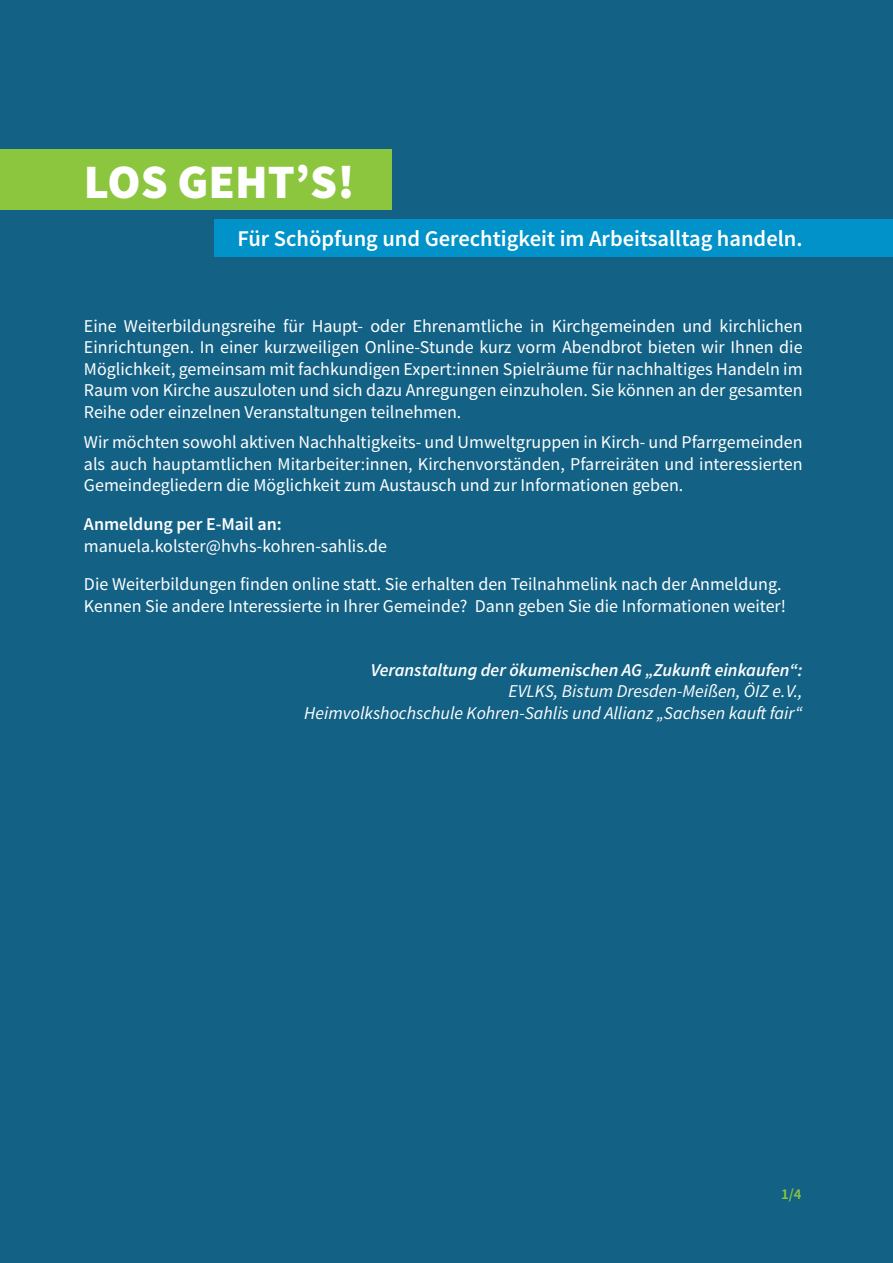
<style>
.page{position:relative;width:893px;height:1263px;background:#136286}
.page>*{position:absolute;margin:0;border:0;box-sizing:border-box;transform-origin:0 0}
.t1{font:900 48px "Source Sans Pro";color:#fff}
.t2{font:600 22.5px "Source Sans Pro";color:#fff}
.t3{font:18px/21.6px "Source Sans Pro";color:#fff;text-align:justify}
.t4{font:italic 18px/21.6px "Source Sans Pro";color:#fff;text-align:right}
.t5{font:italic 600 18px "Source Sans Pro";color:#fff}
.t6{font:600 18px "Source Sans Pro";color:#fff}
.t7{font:600 15px "Source Sans Pro";color:#8bc63e}
</style>
<div class="page">
<div style="left:214px;top:220px;width:679px;height:37px;background:#0092c8"></div>
<div style="left:0;top:149px;width:391px;height:61px;background:#8bc63e"></div>
<h1 class="t1" style="left:84px;top:148px;width:272px">LOS GEHT’S!</h1>
<p class="t2" style="left:237px;top:224px;width:567px">Für Schöpfung und Gerechtigkeit im Arbeitsalltag handeln.</p>
<p class="t3" style="left:84px;top:315px;width:720px">Eine Weiterbildungsreihe für Haupt- oder Ehrenamtliche in Kirchgemeinden und kirchlichen Einrichtungen. In einer kurzweiligen Online-Stunde kurz vorm Abendbrot bieten wir Ihnen die Möglichkeit, gemeinsam mit fachkundigen Expert:innen Spielräume für nachhaltiges Handeln im Raum von Kirche auszuloten und sich dazu Anregungen einzuholen. Sie können an der gesamten Reihe oder einzelnen Veranstaltungen teilnehmen.</p>
<p class="t3" style="left:84px;top:431px;width:720px">Wir möchten sowohl aktiven Nachhaltigkeits- und Umweltgruppen in Kirch- und Pfarrgemeinden als auch hauptamtlichen Mitarbeiter:innen, Kirchenvorständen, Pfarreiräten und interessierten Gemeindegliedern die Möglichkeit zum Austausch und zur Informationen geben.</p>
<p class="t6" style="left:84px;top:512px;width:199px">Anmeldung per E-Mail an:</p>
<p class="t3" style="left:84px;top:526px;width:699px;line-height:38.5px">manuela.kolster@hvhs-kohren-sahlis.de<br>Die Weiterbildungen finden online statt. Sie erhalten den Teilnahmelink nach der Anmeldung.</p>
<p class="t3" style="left:84px;top:595px;width:704px">Kennen Sie andere Interessierte in Ihrer Gemeinde? Dann geben Sie die Informationen weiter!</p>
<p class="t5" style="left:371px;top:658px;width:433px">Veranstaltung der ökumenischen AG „Zukunft einkaufen“:</p>
<p class="t4" style="left:304px;top:680px;width:500px">EVLKS, Bistum Dresden-Meißen, ÖIZ e.V.,<br>Heimvolkshochschule Kohren-Sahlis und Allianz „Sachsen kauft fair“</p>
<p class="t7" style="left:781px;top:1184px;width:22px">1/4</p>
</div>
